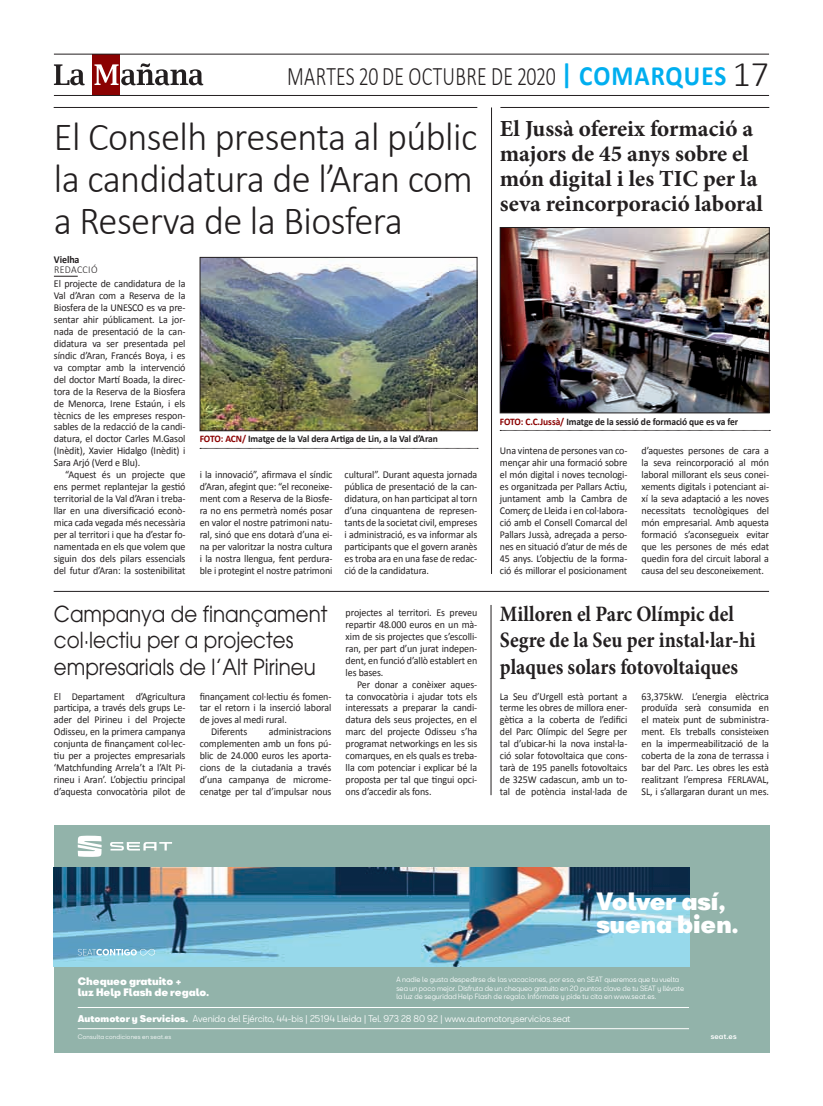
<style>
.page{position:relative;width:823px;height:1106px;background:#fff}
.page>*{position:absolute;margin:0;border:0;box-sizing:border-box;transform-origin:0 0}
.t1{font:300 40px/42px "Calibri";letter-spacing:-.015em;color:#231f20;text-align:justify;scale:.96 1}
.t2{font:300 26.8px "Calibri";letter-spacing:.015em;color:#231f20;scale:.74 1}
.t3{font:900 23.1px/23.1px "Seat Bcn";color:#fff}
.t4{font:700 23px/24.9px "Minion Pro";color:#231f20}
.t5{font:700 22px/26.4px "Minion Pro";color:#231f20;scale:.9 1}
.t6{font:22px/26.4px "Avant Garde";color:#231f20;scale:.9 1}
.t7{font:10.5px/12px "Calibri";letter-spacing:-.01em;color:#231f20;text-align:justify;scale:.95 1}
.t8{font:300 10.5px/10px "Calibri";letter-spacing:.03em;color:#231f20;scale:.95 1}
.t9{font:700 10px "Calibri";letter-spacing:-.01em;color:#231f20;scale:.95 1}
.t10{font:900 10px/11px "Seat Bcn";color:#fff}
.t11{font:9px "Seat Bcn";color:#fff}
.t12{font:7px/8.4px "Seat Bcn";color:#fff}
.t13{font:500 7px "Seat Bcn";letter-spacing:.03em;color:#fff}
.t14{font:6px "Seat Bcn";letter-spacing:.035em;color:#fff}
.s1{font-weight:700;font-size:28px;color:#00aeef}
.s2{font-size:36px}
.s3{font-weight:700}
.s4{color:#8b0202}
.s5{font-weight:900}
</style>
<div class="page">
<hr style="left:490px;top:605px;width:1px;height:190px;background:#231f20">
<hr style="left:54px;top:591px;width:714px;height:1px;background:#231f20">
<hr style="left:500px;top:107px;width:268px;height:1px;background:#231f20">
<hr style="left:54px;top:107px;width:423px;height:1px;background:#231f20">
<svg style="left:54px;top:276px;width:24px;height:1px"></svg>
<div style="left:93px;top:54px;width:27px;height:41px;background:#8b0202"></div>
<svg style="left:94px;top:63px;width:109px;height:22px"></svg>
<svg style="left:54px;top:64px;width:31px;height:21px"></svg>
<hr style="left:54px;top:95px;width:714px;height:1px;background:#231f20">
<hr style="left:54px;top:54px;width:714px;height:1px;background:#231f20">
<hr style="left:490px;top:107px;width:1px;height:467px;background:#231f20">
<svg style="left:500px;top:430px;width:269px;height:1px"></svg>
<img style="left:501px;top:229px;width:266px;height:182px">
<div style="left:499px;top:227px;width:270px;height:186px;border:1px solid #231f20"></div>
<svg style="left:200px;top:448px;width:278px;height:1px"></svg>
<img style="left:202px;top:259px;width:273px;height:170px">
<div style="left:200px;top:257px;width:277px;height:174px;border:1px solid #231f20"></div>
<div style="left:54px;top:825px;width:714px;height:227px;background:#92b3aa"></div>
<img style="left:54px;top:867px;width:634px;height:99px">
<svg style="left:110px;top:842px;width:62px;height:8px"></svg>
<svg style="left:78px;top:835px;width:23px;height:22px"></svg>
<svg style="left:78px;top:948px;width:77px;height:7px"></svg>
<hr style="left:78px;top:1028px;width:610px;height:1px;background:#fff">
<hr style="left:78px;top:1007px;width:610px;height:1px;background:#fff">
<p class="t2" style="left:287px;top:60px;width:652px">MARTES 20 DE OCTUBRE DE 2020 <span class="s1">| COMARQUES</span> <span class="s2">17</span></p>
<p class="t1" style="left:54px;top:113px;width:442px">El Conselh presenta al públic la candidatura de l’Aran com a Reserva de la Biosfera</p>
<p class="t8" style="left:54px;top:254px;width:47px"><span class="s3">Vielha </span>redacció</p>
<p class="t7" style="left:54px;top:277px;width:140px">El projecte de candidatura de la</p>
<p class="t7" style="left:54px;top:289px;width:140px">Val d’Aran com a Reserva de la</p>
<p class="t7" style="left:54px;top:301px;width:140px">Biosfera de la UNESCO es va pre-</p>
<p class="t7" style="left:54px;top:313px;width:140px">sentar ahir públicament. La jor-</p>
<p class="t7" style="left:54px;top:325px;width:140px">nada de presentació de la can-</p>
<p class="t7" style="left:54px;top:337px;width:140px">didatura va ser presentada pel</p>
<p class="t7" style="left:54px;top:349px;width:140px">síndic d’Aran, Francés Boya, i es</p>
<p class="t7" style="left:54px;top:361px;width:140px">va comptar amb la intervenció</p>
<p class="t7" style="left:54px;top:373px;width:140px">del doctor Martí Boada, la direc-</p>
<p class="t7" style="left:54px;top:385px;width:140px">tora de la Reserva de la Biosfera</p>
<p class="t7" style="left:54px;top:397px;width:140px">de Menorca, Irene Estaún, i els</p>
<p class="t7" style="left:54px;top:409px;width:140px">tècnics de les empreses respon-</p>
<p class="t7" style="left:54px;top:421px;width:140px">sables de la redacció de la candi-</p>
<p class="t7" style="left:54px;top:433px;width:140px">datura, el doctor Carles M.Gasol</p>
<p class="t7" style="left:54px;top:445px;width:140px">(Inèdit), Xavier Hidalgo (Inèdit) i</p>
<p class="t7" style="left:54px;top:457px;width:92px">Sara Arjó (Verd e Blu).</p>
<p class="t7" style="left:65px;top:469px;width:128px">“Aquest és un projecte que</p>
<p class="t7" style="left:54px;top:481px;width:140px">ens permet replantejar la gestió</p>
<p class="t7" style="left:54px;top:493px;width:140px">territorial de la Val d’Aran i treba-</p>
<p class="t7" style="left:54px;top:505px;width:140px">llar en una diversificació econò-</p>
<p class="t7" style="left:54px;top:516px;width:140px">mica cada vegada més necessària</p>
<p class="t7" style="left:54px;top:528px;width:140px">per al territori i que ha d’estar fo-</p>
<p class="t7" style="left:54px;top:540px;width:140px">namentada en els que volem que</p>
<p class="t7" style="left:54px;top:552px;width:140px">siguin dos dels pilars essencials</p>
<p class="t7" style="left:54px;top:564px;width:140px">del futur d’Aran: la sostenibilitat</p>
<p class="t9" style="left:200px;top:433px;width:252px"><span class="s4">FOTO: ACN/</span> Imatge de la Val dera Artiga de Lin, a la Val d’Aran</p>
<p class="t7" style="left:200px;top:469px;width:141px">i la innovació”, afirmava el síndic d’Aran, afegint que: “el reconeixe&shy;ment com a Reserva de la Biosfe&shy;ra no ens permetrà només posar en valor el nostre patrimoni natu&shy;ral, sinó que ens dotarà d’una ei&shy;na per valoritzar la nostra cultura i la nostra llengua, fent perdura&shy;ble i protegint el nostre patrimoni</p>
<p class="t7" style="left:344px;top:469px;width:141px">cultural”. Durant aquesta jornada pública de presentació de la can&shy;didatura, on han participat al torn d’una cinquantena de represen&shy;tants de la societat civil, empreses i administració, es va informar als participants que el govern aranès es troba ara en una fase de redac&shy;ció de la candidatura.</p>
<p class="t6" style="left:54px;top:601px;width:305px">Campanya de finançament col·lectiu per a projectes empresarials de l’Alt Pirineu</p>
<p class="t7" style="left:54px;top:690px;width:140px">El Departament d’Agricultura participa, a través dels grups Le&shy;ader del Pirineu i del Projecte Odisseu, en la primera campanya conjunta de finançament col·lec&shy;tiu per a projectes empresarials ‘Matchfunding Arrela’t a l’Alt Pi&shy;rineu i Aran’. L’objectiu principal d’aquesta convocatòria pilot de</p>
<p class="t7" style="left:200px;top:690px;width:140px">finançament col·lectiu és fomen-</p>
<p class="t7" style="left:200px;top:702px;width:140px">tar el retorn i la inserció laboral</p>
<p class="t7" style="left:200px;top:714px;width:93px">de joves al medi rural.</p>
<p class="t7" style="left:211px;top:726px;width:39px">Diferents</p>
<p class="t7" style="left:200px;top:726px;width:140px;text-indent:69px">administracions complementen amb un fons pú&shy;blic de 24.000 euros les aporta&shy;cions de la ciutadania a través d’una campanya de microme&shy;cenatge per tal d’impulsar nous</p>
<p class="t7" style="left:345px;top:606px;width:140px">projectes al territori. Es preveu</p>
<p class="t7" style="left:345px;top:618px;width:140px">repartir 48.000 euros en un mà-</p>
<p class="t7" style="left:345px;top:630px;width:140px">xim de sis projectes que s’escolli-</p>
<p class="t7" style="left:345px;top:642px;width:140px">ran, per part d’un jurat indepen-</p>
<p class="t7" style="left:345px;top:654px;width:140px">dent, en funció d’allò establert en</p>
<p class="t7" style="left:345px;top:666px;width:41px">les bases.</p>
<p class="t7" style="left:357px;top:678px;width:128px">Per donar a conèixer aques-</p>
<p class="t7" style="left:345px;top:690px;width:140px">ta convocatòria i ajudar tots els</p>
<p class="t7" style="left:345px;top:702px;width:140px">interessats a preparar la candi-</p>
<p class="t7" style="left:345px;top:714px;width:140px">datura dels seus projectes, en el</p>
<p class="t7" style="left:345px;top:726px;width:140px">marc del projecte Odisseu s’ha</p>
<p class="t7" style="left:345px;top:738px;width:140px">programat networkings en les sis</p>
<p class="t7" style="left:345px;top:750px;width:140px">comarques, en els quals es treba-</p>
<p class="t7" style="left:345px;top:761px;width:140px">lla com potenciar i explicar bé la</p>
<p class="t7" style="left:345px;top:773px;width:140px">proposta per tal que tingui opci-</p>
<p class="t7" style="left:345px;top:785px;width:92px">ons d’accedir als fons.</p>
<p class="t4" style="left:499px;top:116px;width:264px">El Jussà ofereix formació a majors de 45 anys sobre el món digital i les TIC per la seva reincorporació laboral</p>
<p class="t9" style="left:499px;top:415px;width:252px"><span class="s4">FOTO: C.C.Jussà/</span> Imatge de la sessió de formació que es va fer</p>
<p class="t7" style="left:499px;top:445px;width:136px">Una vintena de persones van co&shy;mençar ahir una formació sobre el món digital i noves tecnologi&shy;es organitzada per Pallars Actiu, juntament amb la Cambra de Comerç de Lleida i en col·labora&shy;ció amb el Consell Comarcal del Pallars Jussà, adreçada a perso&shy;nes en situació d’atur de més de 45 anys. L’objectiu de la forma&shy;ció és millorar el posicionament</p>
<p class="t7" style="left:641px;top:445px;width:136px">d’aquestes persones de cara a la seva reincorporació al món laboral millorant els seus conei&shy;xements digitals i potenciant ai&shy;xí la seva adaptació a les noves necessitats tecnològiques del món empresarial. Amb aquesta formació s’aconsegueix evitar que les persones de més edat quedin fora del circuit laboral a causa del seu desconeixement.</p>
<p class="t5" style="left:499px;top:600px;width:285px">Milloren el Parc Olímpic del<br>Segre de la Seu per instal·lar-hi plaques solars fotovoltaiques</p>
<p class="t7" style="left:499px;top:690px;width:136px">La Seu d’Urgell està portant a terme les obres de millora ener&shy;gètica a la coberta de l’edifici del Parc Olímpic del Segre per tal d’ubicar-hi la nova instal·la&shy;ció solar fotovoltaica que cons&shy;tarà de 195 panells fotovoltaics de 325W cadascun, amb un to&shy;tal de potència instal·lada de</p>
<p class="t7" style="left:641px;top:690px;width:136px">63,375kW. L’energia elèctrica produïda serà consumida en el mateix punt de subministra&shy;ment. Els treballs consisteixen en la impermeabilització de la coberta de la zona de terrassa i bar del Parc. Les obres les està realitzant l’empresa FERLAVAL, SL, i s’allargaran durant un mes.</p>
<p class="t3" style="left:596px;top:886px;width:144px">Volver así, suena bien.</p>
<p class="t10" style="left:78px;top:973px;width:133px">Chequeo gratuito +<br>luz Help Flash de regalo.</p>
<p class="t11" style="left:78px;top:1010px;width:494px"><span class="s5">Automotor y Servicios.</span> Avenida del Ejército, 44-bis | 25194 Lleida | Tel. 973 28 80 92 | www.automotoryservicios.seat</p>
<p class="t12" style="left:396px;top:974px;width:289px">A nadie le gusta despedirse de las vacaciones, por eso, en SEAT queremos que tu vuelta sea un poco mejor. Disfruta de un chequeo gratuito en 20 puntos clave de tu SEAT y llévate la luz de seguridad Help Flash de regalo. Infórmate y pide tu cita en www.seat.es.</p>
<p class="t14" style="left:78px;top:1031px;width:95px">Consulta condiciones en seat.es</p>
<p class="t13" style="left:710px;top:1030px;width:28px">seat.es</p>
</div>
